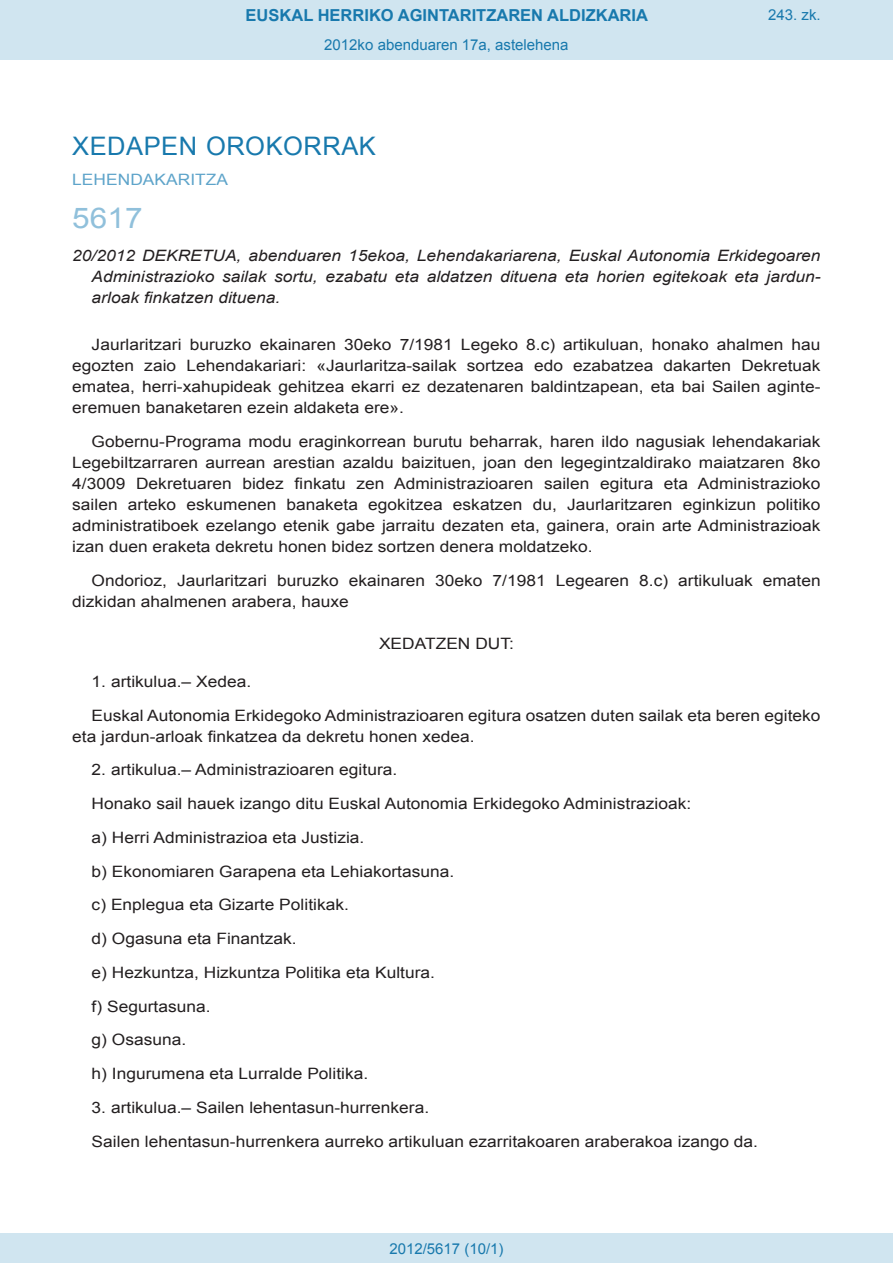
<style>
.page{position:relative;width:893px;height:1263px;background:#fff}
.page>*{position:absolute;margin:0;border:0;box-sizing:border-box;transform-origin:0 0}
.BOPVOrden{font:28.5px "Arial";color:#90c0db;scale:1.11 1}
.BOPVSeccion{font:25.5px "Arial";letter-spacing:.02em;color:#1879ad}
.t1{font:700 16.5px "Arial";color:#1879ad}
.BOPVDetalle{font:15.6px/21px "Arial";color:#231f20;text-align:justify;scale:1.11 1}
.BOPVTitulo{font:italic 15.6px/21px "Arial";color:#231f20;text-align:justify;scale:1.11 1}
.BOPVOrganismo{font:15.6px "Arial";letter-spacing:.005em;color:#5ea4ca;scale:1.11 1}
.BOPVClave{font:15.6px "Arial";color:#231f20;scale:1.11 1}
.Paginacion_Centro{font:15px "Arial";color:#1879ad}
</style>
<div class="page">
<div style="left:0;top:0;width:893px;height:60px;background:#d0e5f0"></div>
<div style="left:0;top:1233px;width:893px;height:30px;background:#d0e5f0"></div>
<p class="t1" style="left:246px;top:4px;width:404px">EUSKAL HERRIKO AGINTARITZAREN ALDIZKARIA</p>
<p class="Paginacion_Centro" style="left:324px;top:35px;width:246px">2012ko abenduaren 17a, astelehena</p>
<p class="Paginacion_Centro" style="left:768px;top:5px;width:54px">243. zk.</p>
<p class="BOPVSeccion" style="left:72px;top:129px;width:305px">XEDAPEN OROKORRAK</p>
<p class="BOPVOrganismo" style="left:72px;top:169px;width:142px">LEHENDAKARITZA</p>
<p class="BOPVOrden" style="left:72px;top:199px;width:65px">5617</p>
<p class="BOPVTitulo" style="left:92px;top:246px;width:658px;text-indent:-19px">20/2012 DEKRETUA, abenduaren 15ekoa, Lehendakariarena, Euskal Autonomia Erkidegoaren Administrazioko sailak sortu, ezabatu eta aldatzen dituena eta horien egitekoak eta jardun&shy;arloak finkatzen dituena.</p>
<p class="BOPVDetalle" style="left:72px;top:334px;width:676px;text-indent:19px">Jaurlaritzari buruzko ekainaren 30eko 7/1981 Legeko 8.c) artikuluan, honako ahalmen hau egozten zaio Lehendakariari: «Jaurlaritza-sailak sortzea edo ezabatzea dakarten Dekretuak ematea, herri-xahupideak gehitzea ekarri ez dezatenaren baldintzapean, eta bai Sailen aginte&shy;eremuen banaketaren ezein aldaketa ere».</p>
<p class="BOPVDetalle" style="left:72px;top:431px;width:676px;text-indent:19px">Gobernu-Programa modu eraginkorrean burutu beharrak, haren ildo nagusiak lehendakariak Legebiltzarraren aurrean arestian azaldu baizituen, joan den legegintzaldirako maiatzaren 8ko 4/3009 Dekretuaren bidez finkatu zen Administrazioaren sailen egitura eta Administrazioko sailen arteko eskumenen banaketa egokitzea eskatzen du, Jaurlaritzaren eginkizun politiko administratiboek ezelango etenik gabe jarraitu dezaten eta, gainera, orain arte Administrazioak izan duen eraketa dekretu honen bidez sortzen denera moldatzeko.</p>
<p class="BOPVDetalle" style="left:72px;top:570px;width:676px;text-indent:19px">Ondorioz, Jaurlaritzari buruzko ekainaren 30eko 7/1981 Legearen 8.c) artikuluak ematen dizkidan ahalmenen arabera, hauxe</p>
<p class="BOPVClave" style="left:379px;top:633px;width:123px">XEDATZEN DUT:</p>
<p class="BOPVDetalle" style="left:92px;top:671px;width:145px">1. artikulua.– Xedea.</p>
<p class="BOPVDetalle" style="left:72px;top:705px;width:676px;text-indent:19px">Euskal Autonomia Erkidegoko Administrazioaren egitura osatzen duten sailak eta beren egiteko eta jardun-arloak finkatzea da dekretu honen xedea.</p>
<p class="BOPVDetalle" style="left:92px;top:759px;width:277px">2. artikulua.– Administrazioaren egitura.</p>
<p class="BOPVDetalle" style="left:92px;top:793px;width:542px">Honako sail hauek izango ditu Euskal Autonomia Erkidegoko Administrazioak:</p>
<p class="BOPVDetalle" style="left:92px;top:827px;width:247px">a) Herri Administrazioa eta Justizia.</p>
<p class="BOPVDetalle" style="left:92px;top:861px;width:328px">b) Ekonomiaren Garapena eta Lehiakortasuna.</p>
<p class="BOPVDetalle" style="left:92px;top:894px;width:233px">c) Enplegua eta Gizarte Politikak.</p>
<p class="BOPVDetalle" style="left:92px;top:928px;width:186px">d) Ogasuna eta Finantzak.</p>
<p class="BOPVDetalle" style="left:92px;top:962px;width:311px">e) Hezkuntza, Hizkuntza Politika eta Kultura.</p>
<p class="BOPVDetalle" style="left:92px;top:996px;width:109px">f) Segurtasuna.</p>
<p class="BOPVDetalle" style="left:92px;top:1029px;width:87px">g) Osasuna.</p>
<p class="BOPVDetalle" style="left:92px;top:1063px;width:251px">h) Ingurumena eta Lurralde Politika.</p>
<p class="BOPVDetalle" style="left:92px;top:1097px;width:306px">3. artikulua.– Sailen lehentasun-hurrenkera.</p>
<p class="BOPVDetalle" style="left:92px;top:1131px;width:602px">Sailen lehentasun-hurrenkera aurreko artikuluan ezarritakoaren araberakoa izango da.</p>
<p class="Paginacion_Centro" style="left:389px;top:1238px;width:116px">2012/5617 (10/1)</p>
</div>
